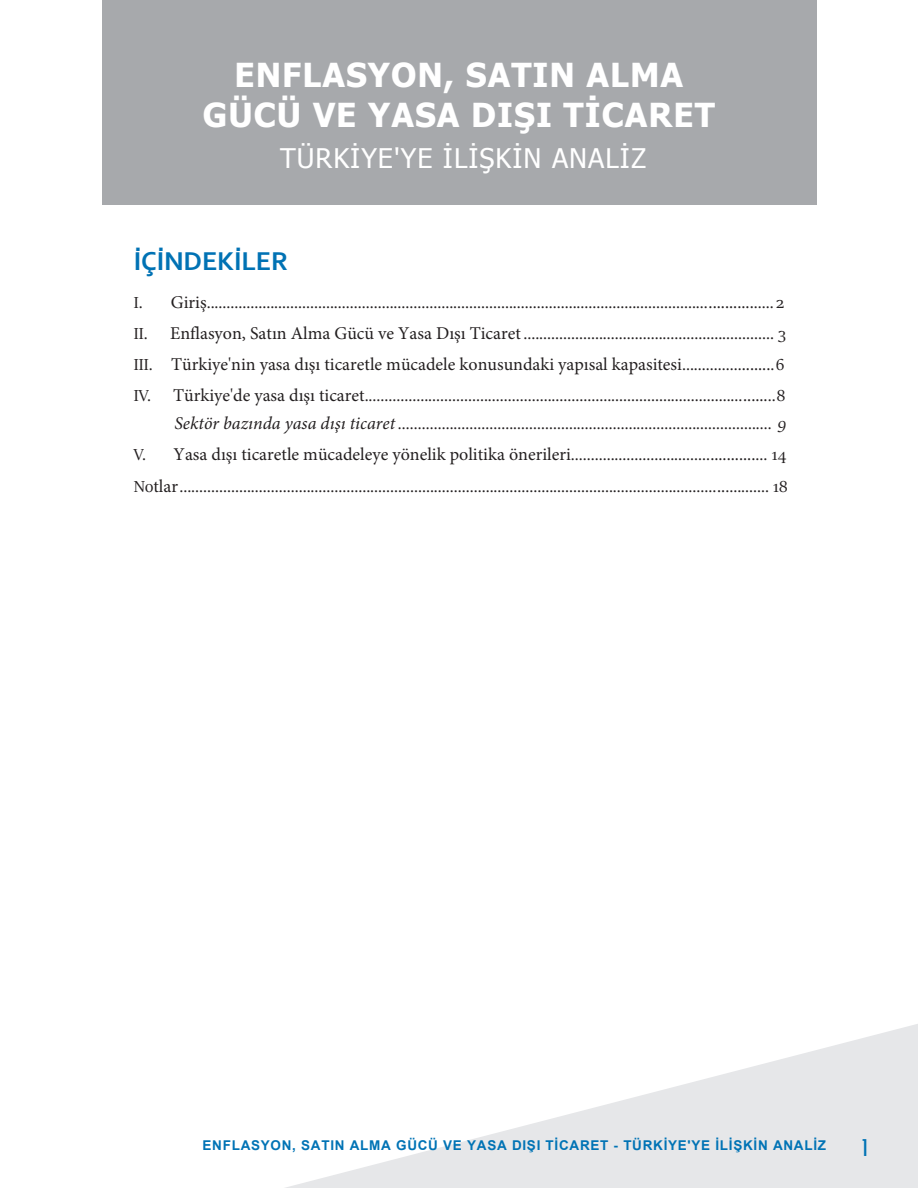
<style>
.page{position:relative;width:918px;height:1188px;background:#fff}
.page>*{position:absolute;margin:0;border:0;box-sizing:border-box;transform-origin:0 0}
.t1{font:700 33px/39.2px "Tahoma";letter-spacing:.03em;color:#fff;text-align:center}
.t2{font:27px "Tahoma";letter-spacing:.035em;color:#fff}
.t3{font:700 27px "Corbel";letter-spacing:-.005em;color:#0072b4}
.t4{font:27px "Tw Cen MT Condensed";color:#0073b5}
.t5{font:18px/31.2px "Sitka Text";color:#231f20}
.t6{font:18px "Minion Pro";color:#231f20}
.t7{font:700 13.5px "Arial";letter-spacing:.055em;color:#0073b5}
.s1{font-family:"Minion Pro"}
.s2{font-family:"Sitka Text"}
.s3{font-family:"Minion Pro";font-style:italic}
.s4{font-style:italic}
</style>
<div class="page">
<svg style="left:285px;top:1024px;width:633px;height:164px;fill:#ebecee"></svg>
<div style="left:102px;top:0;width:714px;height:204px;background:#a7a9ac"></div>
<h1 class="t1" style="left:203px;top:54px;width:513px">ENFLASYON, SATIN ALMA<br>GÜCÜ VE YASA DIŞI TİCARET</h1>
<h2 class="t2" style="left:280px;top:140px;width:367px">TÜRKİYE'YE İLİŞKİN ANALİZ</h2>
<h2 class="t3" style="left:134px;top:245px;width:156px">İÇİNDEKİLER</h2>
<p class="t5" style="left:134px;top:285px;width:654px">I. <span class="s1">Giriş</span>..............................................................................................................................<span class="s1">...........</span>..... 2<br>II. <span class="s1">Enflasyon, Satın Alma Gücü ve Yasa Dışı Ticaret</span> ............................................................... 3</p>
<p class="t6" style="left:134px;top:352px;width:652px"><span class="s2">III.</span> Türkiye'nin yasa dışı ticaretle mücadele konusundaki yapısal kapasitesi<span class="s2">...............</span>.......<span class="s2">.6</span></p>
<p class="t5" style="left:134px;top:380px;width:654px;line-height:28.2px;text-align:right">IV. <span class="s1">Türkiye'de yasa dışı ticaret</span>...............................................................................................<span class="s1">......</span>..8<br><span class="s3">Sektör bazında yasa dışı ticaret</span> <span class="s4">.............................................................................................. 9</span></p>
<p class="t6" style="left:134px;top:443px;width:654px"><span class="s2">V.</span> Yasa dışı ticaretle mücadeleye yönelik politika önerileri<span class="s2">...................................</span>...........<span class="s2">... 14</span></p>
<p class="t5" style="left:134px;top:469px;width:656px">No<span class="s1">tlar</span>.......................................................................................................................................<span class="s1">..</span>........... 18</p>
<p class="t7" style="left:203px;top:1136px;width:625px">ENFLASYON, SATIN ALMA GÜCÜ VE YASA DIŞI TİCARET - TÜRKİYE'YE İLİŞKİN ANALİZ</p>
<h2 class="t4" style="left:860px;top:1131px;width:11px">1</h2>
</div>
